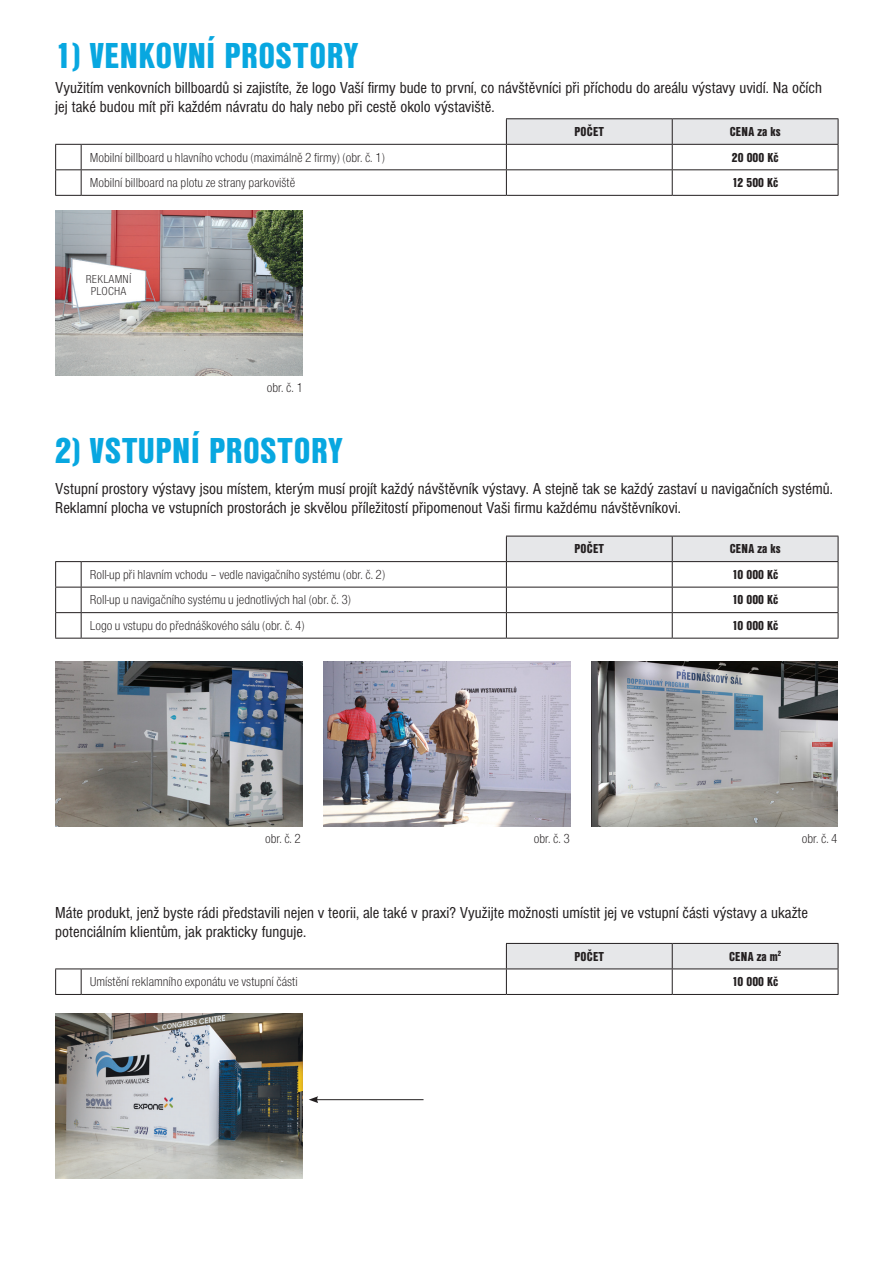
<style>
.page{position:relative;width:893px;height:1263px;background:#fff}
.page>*{position:absolute;margin:0;border:0;box-sizing:border-box;transform-origin:0 0}
.t1{font:37.5px "Nimbus Sans DOT Blac Cond";letter-spacing:.015em;color:#08a7e0}
.text{font:condensed 16.5px/19.5px "Nimbus Sans DOT";color:#231f20}
.text-2{font:13.5px "Nimbus Sans DOT Ligh Cond";color:#231f20}
.t2{font:13.5px "Nimbus Sans DOT Blac Cond";color:#231f20}
.text-3{font:12px/12px "Nimbus Sans DOT Ligh Cond";letter-spacing:.015em;color:#231f20;text-align:center}
</style>
<div class="page">
<hr style="left:506px;top:118px;width:166px;height:1px;background:#231f20">
<hr style="left:672px;top:118px;width:166px;height:1px;background:#231f20">
<hr style="left:81px;top:144px;width:425px;height:1px;background:#231f20">
<hr style="left:81px;top:169px;width:425px;height:1px;background:#231f20">
<svg style="left:506px;top:119px;width:333px;height:76px"></svg>
<svg style="left:55px;top:144px;width:27px;height:52px"></svg>
<hr style="left:81px;top:195px;width:425px;height:1px;background:#231f20">
<hr style="left:506px;top:195px;width:166px;height:1px;background:#231f20">
<hr style="left:672px;top:195px;width:166px;height:1px;background:#231f20">
<img style="left:55px;top:210px;width:248px;height:165px">
<hr style="left:81px;top:561px;width:425px;height:1px;background:#231f20">
<hr style="left:81px;top:587px;width:425px;height:1px;background:#231f20">
<hr style="left:81px;top:612px;width:425px;height:1px;background:#231f20">
<svg style="left:55px;top:561px;width:27px;height:78px"></svg>
<hr style="left:81px;top:638px;width:425px;height:1px;background:#231f20">
<hr style="left:506px;top:638px;width:166px;height:1px;background:#231f20">
<hr style="left:672px;top:638px;width:166px;height:1px;background:#231f20">
<svg style="left:506px;top:536px;width:333px;height:102px"></svg>
<hr style="left:506px;top:561px;width:166px;height:1px;background:#231f20">
<hr style="left:672px;top:561px;width:166px;height:1px;background:#231f20">
<img style="left:55px;top:661px;width:248px;height:165px">
<img style="left:323px;top:661px;width:248px;height:165px">
<img style="left:592px;top:661px;width:246px;height:165px">
<hr style="left:81px;top:968px;width:425px;height:1px;background:#231f20">
<svg style="left:55px;top:968px;width:27px;height:27px"></svg>
<hr style="left:81px;top:994px;width:425px;height:1px;background:#231f20">
<hr style="left:506px;top:994px;width:166px;height:1px;background:#231f20">
<hr style="left:672px;top:994px;width:166px;height:1px;background:#231f20">
<svg style="left:506px;top:943px;width:333px;height:51px"></svg>
<hr style="left:506px;top:968px;width:166px;height:1px;background:#231f20">
<hr style="left:672px;top:968px;width:166px;height:1px;background:#231f20">
<img style="left:55px;top:1014px;width:248px;height:165px">
<hr style="left:316px;top:1099px;width:107px;height:1px;background:#231f20">
<svg style="left:309px;top:1096px;width:9px;height:7px"></svg>
<p class="t1" style="left:55px;top:34px;width:304px">1) VENKOVNÍ PROSTORY</p>
<p class="text" style="left:55px;top:78px;width:768px">Využitím venkovních billboardů si zajistíte, že logo Vaší firmy bude to první, co návštěvníci při příchodu do areálu výstavy uvidí. Na očích jej také budou mít při každém návratu do haly nebo při cestě okolo výstaviště.</p>
<p class="t2" style="left:575px;top:124px;width:31px">POČET</p>
<p class="t2" style="left:730px;top:124px;width:52px">CENA za ks</p>
<p class="text-2" style="left:90px;top:150px;width:297px">Mobilní billboard u hlavního vchodu (maximálně 2 firmy) (obr. č. 1)</p>
<p class="t2" style="left:732px;top:149px;width:48px">20 000 Kč</p>
<p class="text-2" style="left:90px;top:175px;width:207px">Mobilní billboard na plotu ze strany parkoviště</p>
<p class="t2" style="left:732px;top:175px;width:48px">12 500 Kč</p>
<p class="text-3" style="left:86px;top:273px;width:47px">REKLAMNÍ<br>PLOCHA</p>
<p class="text-2" style="left:267px;top:380px;width:37px">obr. č. 1</p>
<p class="t1" style="left:55px;top:429px;width:289px">2) VSTUPNÍ PROSTORY</p>
<p class="text" style="left:55px;top:479px;width:779px">Vstupní prostory výstavy jsou místem, kterým musí projít každý návštěvník výstavy. A stejně tak se každý zastaví u navigačních systémů.<br>Reklamní plocha ve vstupních prostorách je skvělou příležitostí připomenout Vaši firmu každému návštěvníkovi.</p>
<p class="t2" style="left:575px;top:541px;width:31px">POČET</p>
<p class="t2" style="left:730px;top:541px;width:52px">CENA za ks</p>
<p class="text-2" style="left:90px;top:567px;width:297px">Roll-up při hlavním vchodu – vedle navigačního systému (obr. č. 2)</p>
<p class="t2" style="left:732px;top:567px;width:48px">10 000 Kč</p>
<p class="text-2" style="left:90px;top:592px;width:263px">Roll-up u navigačního systému u jednotlivých hal (obr. č. 3)</p>
<p class="t2" style="left:732px;top:592px;width:48px">10 000 Kč</p>
<p class="text-2" style="left:90px;top:618px;width:217px">Logo u vstupu do přednáškového sálu (obr. č. 4)</p>
<p class="t2" style="left:732px;top:618px;width:48px">10 000 Kč</p>
<p class="text-2" style="left:265px;top:831px;width:37px">obr. č. 2</p>
<p class="text-2" style="left:534px;top:831px;width:37px">obr. č. 3</p>
<p class="text-2" style="left:802px;top:831px;width:37px">obr. č. 4</p>
<p class="text" style="left:55px;top:903px;width:754px">Máte produkt, jenž byste rádi představili nejen v teorii, ale také v praxi? Využijte možnosti umístit jej ve vstupní části výstavy a ukažte potenciálním klientům, jak prakticky funguje.</p>
<p class="t2" style="left:575px;top:948px;width:31px">POČET</p>
<p class="t2" style="left:729px;top:948px;width:54px">CENA za m<sup>2</sup></p>
<p class="text-2" style="left:90px;top:974px;width:210px">Umístění reklamního exponátu ve vstupní části</p>
<p class="t2" style="left:732px;top:974px;width:48px">10 000 Kč</p>
</div>
